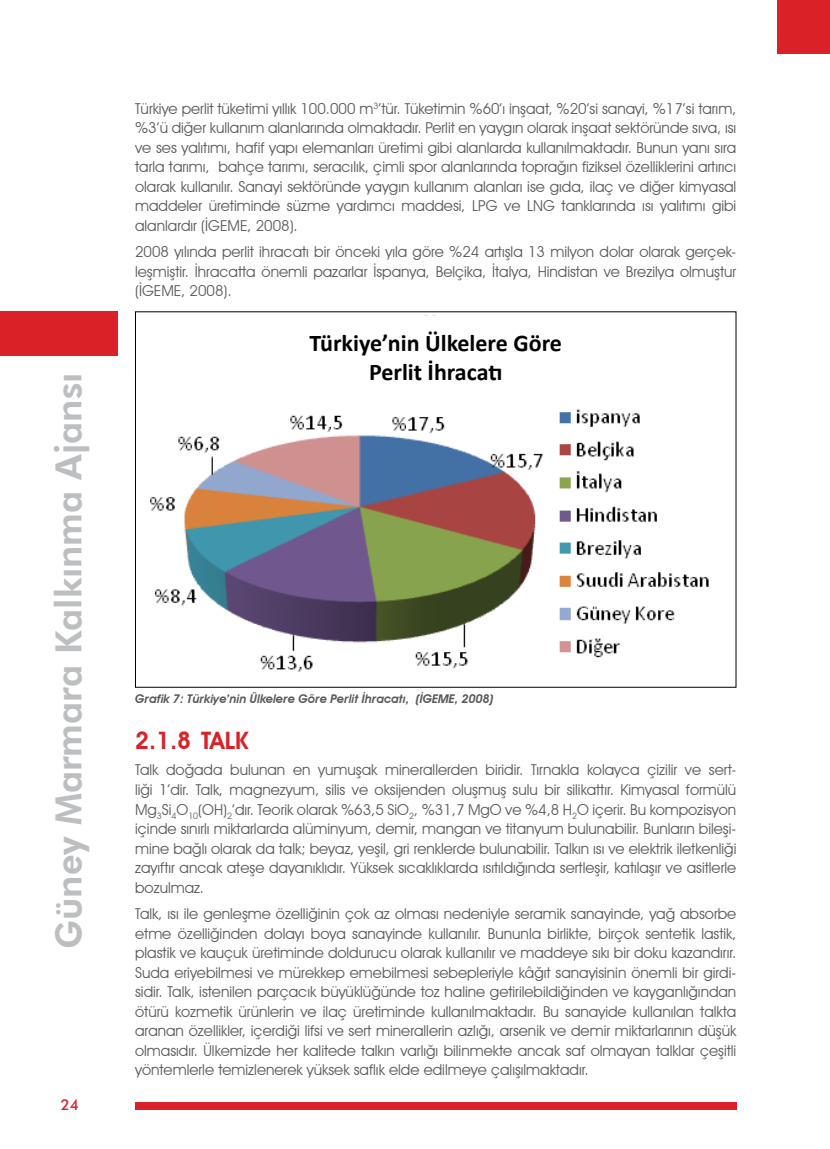
<style>
.page{position:relative;width:830px;height:1149px;background:#fff}
.page>*{position:absolute;margin:0;border:0;box-sizing:border-box;transform-origin:0 0}
.t1{font:800 36px "Futura BT";color:#bcbec0}
.t2{font:700 24px/28.8px "Calibri";color:#000;text-align:center}
.t3{font:600 24px "Avant Garde IT Cby BT";color:#da2128}
.t4{font:15px/19.5px "Avant Garde IT Cby BT";color:#58595b;text-align:justify}
.t5{font:500 15px "Futura BT";color:#da2128}
.t6{font:italic 600 12px "Avant Garde IT Cby BT";color:#58595b}
</style>
<div class="page">
<div style="left:777px;top:0;width:52px;height:54px;background:#da2128"></div>
<div style="left:0;top:310px;width:117px;height:45px;background:#da2128"></div>
<div style="left:135px;top:1101px;width:601px;height:8px;background:#da2128"></div>
<img style="left:150px;top:315px;width:559px;height:357px">
<div style="left:217px;top:316px;width:436px;height:79px;background:#fff"></div>
<h1 class="t1" style="left:47px;top:948px;width:577px;rotate:-90deg">Güney Marmara Kalkınma Ajansı</h1>
<p class="t5" style="left:61px;top:1094px;width:20px">24</p>
<p class="t4" style="left:135px;top:98px;width:602px">Türkiye perlit tüketimi yıllık 100.000 m<sup>3</sup>’tür. Tüketimin %60’ı inşaat, %20’si sanayi, %17’si tarım, %3’ü diğer kullanım alanlarında olmaktadır. Perlit en yaygın olarak inşaat sektöründe sıva, ısı ve ses yalıtımı, hafif yapı elemanları üretimi gibi alanlarda kullanılmaktadır. Bunun yanı sıra tarla tarımı, bahçe tarımı, seracılık, çimli spor alanlarında toprağın fiziksel özelliklerini artırıcı olarak kullanılır. Sanayi sektöründe yaygın kullanım alanları ise gıda, ilaç ve diğer kimyasal maddeler üretiminde süzme yardımcı maddesi, LPG ve LNG tanklarında ısı yalıtımı gibi alanlardır (İGEME, 2008).</p>
<p class="t4" style="left:135px;top:242px;width:602px">2008 yılında perlit ihracatı bir önceki yıla göre %24 artışla 13 milyon dolar olarak gerçek&shy;leşmiştir. İhracatta önemli pazarlar İspanya, Belçika, İtalya, Hindistan ve Brezilya olmuştur (İGEME, 2008).</p>
<h2 class="t2" style="left:309px;top:328px;width:254px">Türkiye’nin Ülkelere Göre<br>Perlit İhracatı</h2>
<p class="t6" style="left:135px;top:691px;width:359px">Grafik 7: Türkiye’nin Ülkelere Göre Perlit İhracatı, (İGEME, 2008)</p>
<h2 class="t3" style="left:135px;top:725px;width:115px">2.1.8 TALK</h2>
<p class="t4" style="left:135px;top:760px;width:602px">Talk doğada bulunan en yumuşak minerallerden biridir. Tırnakla kolayca çizilir ve sert&shy;liği 1’dir. Talk, magnezyum, silis ve oksijenden oluşmuş sulu bir silikattır. Kimyasal formülü Mg<sub>3</sub>Si<sub>4</sub>O<sub>10</sub>(OH)<sub>2</sub>’dır. Teorik olarak %63,5 SiO<sub>2</sub>, %31,7 MgO ve %4,8 H<sub>2</sub>O içerir. Bu kompozisyon içinde sınırlı miktarlarda alüminyum, demir, mangan ve titanyum bulunabilir. Bunların bileşi&shy;mine bağlı olarak da talk; beyaz, yeşil, gri renklerde bulunabilir. Talkın ısı ve elektrik iletkenliği zayıftır ancak ateşe dayanıklıdır. Yüksek sıcaklıklarda ısıtıldığında sertleşir, katılaşır ve asitlerle bozulmaz.</p>
<p class="t4" style="left:135px;top:903px;width:602px">Talk, ısı ile genleşme özelliğinin çok az olması nedeniyle seramik sanayinde, yağ absorbe etme özelliğinden dolayı boya sanayinde kullanılır. Bununla birlikte, birçok sentetik lastik, plastik ve kauçuk üretiminde doldurucu olarak kullanılır ve maddeye sıkı bir doku kazandırır.<br>Suda eriyebilmesi ve mürekkep emebilmesi sebepleriyle kâğıt sanayisinin önemli bir girdi&shy;sidir. Talk, istenilen parçacık büyüklüğünde toz haline getirilebildiğinden ve kayganlığından ötürü kozmetik ürünlerin ve ilaç üretiminde kullanılmaktadır. Bu sanayide kullanılan talkta aranan özellikler, içerdiği lifsi ve sert minerallerin azlığı, arsenik ve demir miktarlarının düşük olmasıdır. Ülkemizde her kalitede talkın varlığı bilinmekte ancak saf olmayan talklar çeşitli yöntemlerle temizlenerek yüksek saflık elde edilmeye çalışılmaktadır.</p>
</div>
